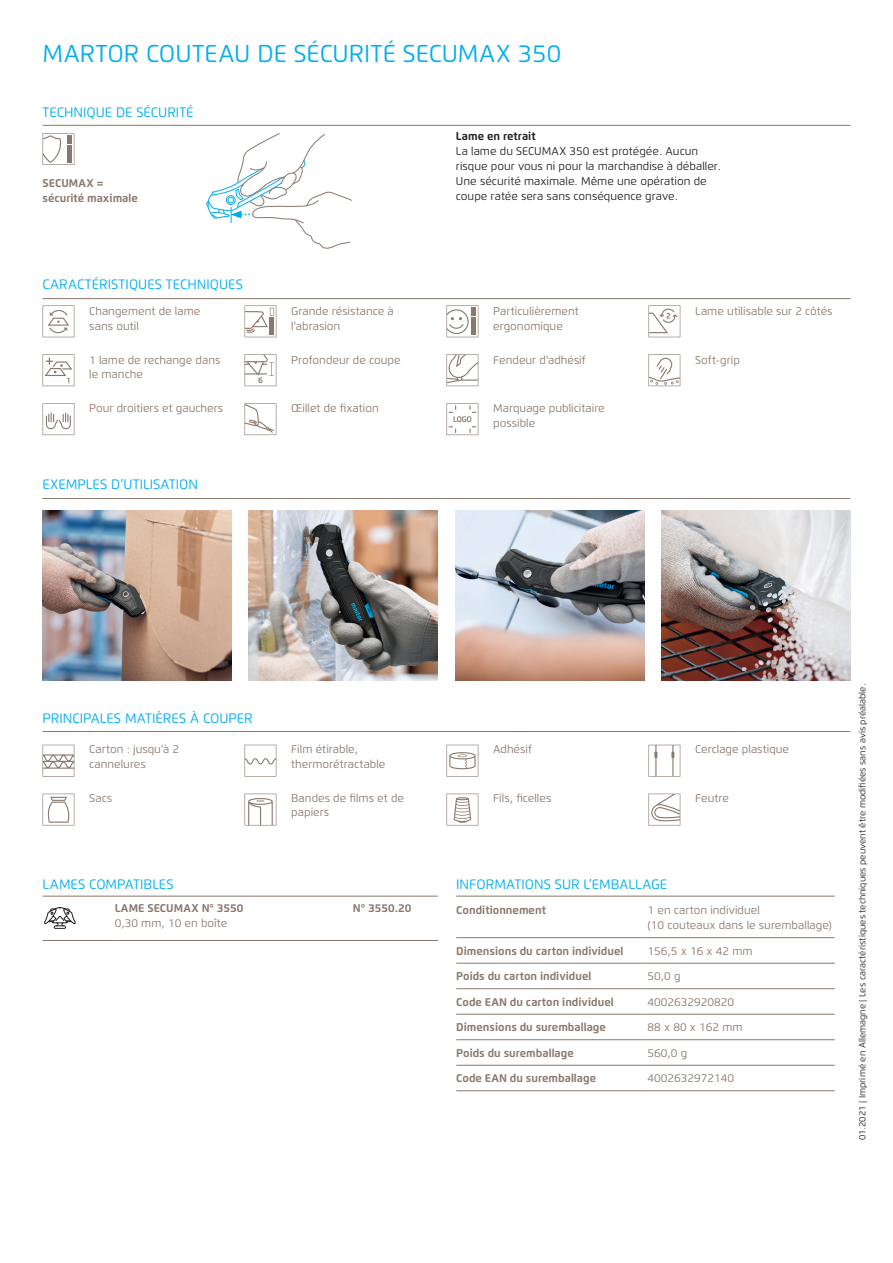
<style>
.page{position:relative;width:893px;height:1263px;background:#fff}
.page>*{position:absolute;margin:0;border:0;box-sizing:border-box;transform-origin:0 0}
.t1{font:24.3px "Flexo";color:#00aeef}
.t2{font:13.65px "Flexo";color:#00aeef}
.t3{font:11.25px/14.9px "Flexo";color:#89786e}
.t4{font:700 11.25px/14.9px "Flexo";color:#89786e}
.t5{font:11.25px/14.9px "Flexo";color:#231f20}
.t6{font:700 11.25px "Flexo";color:#231f20}
.t7{font:9px "Flexo";color:#231f20}
</style>
<div class="page">
<img style="left:249px;top:510px;width:189px;height:170px">
<img style="left:455px;top:510px;width:189px;height:170px">
<img style="left:661px;top:510px;width:189px;height:170px">
<img style="left:43px;top:510px;width:189px;height:170px">
<svg style="left:43px;top:305px;width:31px;height:32px"></svg>
<svg style="left:244px;top:305px;width:32px;height:32px"></svg>
<svg style="left:446px;top:305px;width:32px;height:32px"></svg>
<svg style="left:648px;top:305px;width:32px;height:32px"></svg>
<svg style="left:43px;top:354px;width:31px;height:32px"></svg>
<svg style="left:244px;top:354px;width:32px;height:32px"></svg>
<svg style="left:446px;top:354px;width:32px;height:32px"></svg>
<svg style="left:648px;top:354px;width:32px;height:32px"></svg>
<svg style="left:43px;top:403px;width:31px;height:32px"></svg>
<svg style="left:244px;top:403px;width:32px;height:32px"></svg>
<svg style="left:446px;top:403px;width:32px;height:32px"></svg>
<svg style="left:43px;top:133px;width:31px;height:32px"></svg>
<svg style="left:206px;top:133px;width:146px;height:116px"></svg>
<hr style="left:43px;top:298px;width:807px;height:1px;background:#89786e">
<hr style="left:43px;top:125px;width:807px;height:1px;background:#89786e">
<hr style="left:43px;top:498px;width:807px;height:1px;background:#89786e">
<hr style="left:43px;top:731px;width:807px;height:1px;background:#89786e">
<hr style="left:456px;top:896px;width:379px;height:1px;background:#89786e">
<hr style="left:648px;top:1090px;width:187px;height:1px;background:#89786e">
<hr style="left:456px;top:1090px;width:192px;height:1px;background:#89786e">
<hr style="left:648px;top:1065px;width:187px;height:1px;background:#89786e">
<hr style="left:456px;top:1065px;width:192px;height:1px;background:#89786e">
<hr style="left:648px;top:1039px;width:187px;height:1px;background:#89786e">
<hr style="left:456px;top:1039px;width:192px;height:1px;background:#89786e">
<hr style="left:648px;top:1014px;width:187px;height:1px;background:#89786e">
<hr style="left:456px;top:1014px;width:192px;height:1px;background:#89786e">
<hr style="left:648px;top:988px;width:187px;height:1px;background:#89786e">
<hr style="left:456px;top:988px;width:192px;height:1px;background:#89786e">
<hr style="left:648px;top:963px;width:187px;height:1px;background:#89786e">
<hr style="left:456px;top:963px;width:192px;height:1px;background:#89786e">
<hr style="left:648px;top:937px;width:187px;height:1px;background:#89786e">
<hr style="left:456px;top:937px;width:192px;height:1px;background:#89786e">
<svg style="left:43px;top:745px;width:31px;height:32px"></svg>
<svg style="left:244px;top:745px;width:32px;height:32px"></svg>
<svg style="left:446px;top:745px;width:32px;height:32px"></svg>
<svg style="left:648px;top:745px;width:32px;height:32px"></svg>
<svg style="left:43px;top:794px;width:31px;height:31px"></svg>
<svg style="left:244px;top:794px;width:32px;height:31px"></svg>
<svg style="left:446px;top:794px;width:32px;height:31px"></svg>
<svg style="left:648px;top:794px;width:32px;height:31px"></svg>
<hr style="left:115px;top:940px;width:323px;height:1px;background:#89786e">
<hr style="left:43px;top:940px;width:72px;height:1px;background:#89786e">
<svg style="left:44px;top:907px;width:32px;height:22px"></svg>
<hr style="left:43px;top:896px;width:395px;height:1px;background:#89786e">
<h1 class="t1" style="left:43px;top:38px;width:520px">MARTOR COUTEAU DE SÉCURITÉ SECUMAX 350</h1>
<p class="t2" style="left:43px;top:104px;width:153px">TECHNIQUE DE SÉCURITÉ</p>
<p class="t4" style="left:43px;top:176px;width:97px">SECUMAX = sécurité maximale</p>
<p class="t2" style="left:43px;top:276px;width:202px">CARACTÉRISTIQUES TECHNIQUES</p>
<p class="t6" style="left:456px;top:129px;width:81px">Lame en retrait</p>
<p class="t5" style="left:456px;top:144px;width:267px">La lame du SECUMAX 350 est protégée. Aucun risque pour vous ni pour la marchandise à déballer.<br>Une sécurité maximale. Même une opération de coupe ratée sera sans conséquence grave.</p>
<p class="t3" style="left:89px;top:303px;width:113px">Changement de lame sans outil</p>
<p class="t3" style="left:291px;top:303px;width:104px">Grande résistance à l'abrasion</p>
<p class="t3" style="left:493px;top:303px;width:87px">Particulièrement ergonomique</p>
<p class="t3" style="left:695px;top:303px;width:139px">Lame utilisable sur 2 côtés</p>
<p class="t3" style="left:89px;top:352px;width:133px">1 lame de rechange dans le manche</p>
<p class="t3" style="left:291px;top:352px;width:111px">Profondeur de coupe</p>
<p class="t3" style="left:493px;top:352px;width:94px">Fendeur d'adhésif</p>
<p class="t3" style="left:695px;top:352px;width:46px">Soft-grip</p>
<p class="t3" style="left:89px;top:401px;width:135px">Pour droitiers et gauchers</p>
<p class="t3" style="left:291px;top:401px;width:89px">Œillet de fixation</p>
<p class="t3" style="left:493px;top:401px;width:113px">Marquage publicitaire possible</p>
<p class="t2" style="left:43px;top:476px;width:157px">EXEMPLES D’UTILISATION</p>
<p class="t2" style="left:43px;top:710px;width:212px">PRINCIPALES MATIÈRES À COUPER</p>
<p class="t3" style="left:89px;top:741px;width:92px">Carton : jusqu'à 2 cannelures</p>
<p class="t3" style="left:291px;top:741px;width:96px">Film étirable, thermorétractable</p>
<p class="t3" style="left:493px;top:741px;width:40px">Adhésif</p>
<p class="t3" style="left:695px;top:741px;width:95px">Cerclage plastique</p>
<p class="t3" style="left:89px;top:790px;width:24px">Sacs</p>
<p class="t3" style="left:291px;top:790px;width:114px">Bandes de films et de papiers</p>
<p class="t3" style="left:493px;top:790px;width:60px">Fils, ficelles</p>
<p class="t3" style="left:695px;top:790px;width:35px">Feutre</p>
<p class="t2" style="left:43px;top:876px;width:133px">LAMES COMPATIBLES</p>
<p class="t4" style="left:115px;top:901px;width:130px">LAME SECUMAX N° 3550</p>
<p class="t4" style="left:353px;top:901px;width:60px">N° 3550.20</p>
<p class="t3" style="left:115px;top:916px;width:114px">0,30 mm, 10 en boîte</p>
<p class="t2" style="left:456px;top:876px;width:212px">INFORMATIONS SUR L’EMBALLAGE</p>
<p class="t4" style="left:456px;top:903px;width:91px">Conditionnement</p>
<p class="t3" style="left:648px;top:903px;width:186px">1 en carton individuel<br>(10 couteaux dans le suremballage)</p>
<p class="t4" style="left:456px;top:943px;width:169px">Dimensions du carton individuel</p>
<p class="t3" style="left:648px;top:943px;width:107px">156,5 x 16 x 42 mm</p>
<p class="t4" style="left:456px;top:969px;width:137px">Poids du carton individuel</p>
<p class="t3" style="left:648px;top:969px;width:35px">50,0 g</p>
<p class="t4" style="left:456px;top:994px;width:159px">Code EAN du carton individuel</p>
<p class="t3" style="left:648px;top:994px;width:88px">4002632920820</p>
<p class="t4" style="left:456px;top:1020px;width:151px">Dimensions du suremballage</p>
<p class="t3" style="left:648px;top:1020px;width:97px">88 x 80 x 162 mm</p>
<p class="t4" style="left:456px;top:1045px;width:119px">Poids du suremballage</p>
<p class="t3" style="left:648px;top:1045px;width:41px">560,0 g</p>
<p class="t4" style="left:456px;top:1071px;width:141px">Code EAN du suremballage</p>
<p class="t3" style="left:648px;top:1071px;width:88px">4002632972140</p>
<p class="t7" style="left:857px;top:1140px;width:458px;rotate:-90deg">01.2021 | Imprimé en Allemagne | Les caractéristiques techniques peuvent être modifiées sans avis préalable.</p>
</div>
